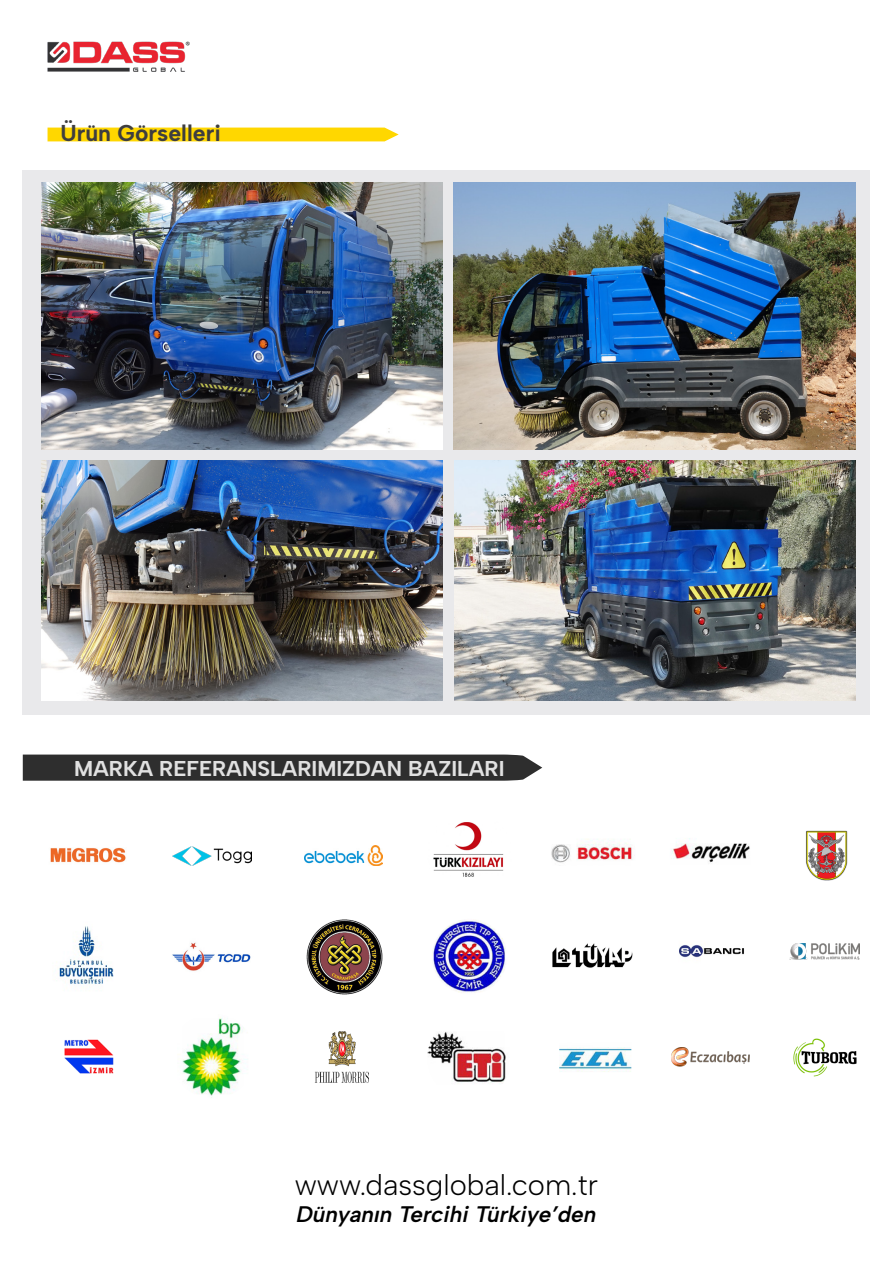
<style>
.page{position:relative;width:893px;height:1263px;background:#fff}
.page>*{position:absolute;margin:0;border:0;box-sizing:border-box;transform-origin:0 0}
.t1{font:300 29.25px "Albert Sans";color:#000}
.t2{font:700 22.95px "Albert Sans";color:#3e3e3f}
.t3{font:italic 600 22.5px "Albert Sans";color:#000}
.t4{font:700 21.45px "Albert Sans";color:#e1e1e1}
</style>
<div class="page">
<img style="left:47px;top:41px;width:143px;height:31px">
<svg style="left:23px;top:754px;width:519px;height:27px;background:#383838"></svg>
<img style="left:669px;top:811px;width:85px;height:84px;border-radius:42px">
<img style="left:551px;top:811px;width:84px;height:85px;border-radius:42px">
<img style="left:427px;top:1015px;width:85px;height:85px;border-radius:42px">
<img style="left:433px;top:822px;width:71px;height:55px">
<img style="left:46px;top:914px;width:84px;height:85px;border-radius:42px">
<img style="left:552px;top:943px;width:81px;height:25px">
<img style="left:793px;top:1038px;width:64px;height:39px">
<img style="left:171px;top:1014px;width:84px;height:84px;border-radius:42px">
<img style="left:432px;top:919px;width:75px;height:75px;border-radius:38px">
<img style="left:306px;top:919px;width:77px;height:76px">
<img style="left:671px;top:1047px;width:79px;height:20px">
<img style="left:173px;top:847px;width:78px;height:19px">
<img style="left:50px;top:847px;width:76px;height:16px">
<img style="left:172px;top:942px;width:79px;height:29px">
<img style="left:559px;top:1047px;width:72px;height:25px">
<img style="left:790px;top:944px;width:69px;height:16px">
<img style="left:806px;top:830px;width:42px;height:51px">
<img style="left:305px;top:845px;width:77px;height:20px">
<img style="left:64px;top:1039px;width:50px;height:35px">
<img style="left:679px;top:944px;width:65px;height:14px">
<img style="left:315px;top:1031px;width:54px;height:52px">
<div style="left:48px;top:128px;width:351px;height:13px;background:#ffd700"></div>
<div style="left:23px;top:170px;width:847px;height:545px;background:#e9e9eb"></div>
<img style="left:454px;top:460px;width:402px;height:240px">
<img style="left:42px;top:460px;width:401px;height:240px">
<svg style="left:65px;top:445px;width:791px;height:5px"></svg>
<div style="left:443px;top:170px;width:10px;height:545px;background:#e9e9eb"></div>
<img style="left:42px;top:182px;width:401px;height:267px">
<img style="left:454px;top:182px;width:402px;height:267px">
<p class="t2" style="left:60px;top:119px;width:162px">Ürün Görselleri</p>
<p class="t4" style="left:74px;top:755px;width:432px">MARKA REFERANSLARIMIZDAN BAZILARI</p>
<h1 class="t1" style="left:295px;top:1167px;width:305px">www.dassglobal.com.tr</h1>
<p class="t3" style="left:296px;top:1200px;width:302px">Dünyanın Tercihi Türkiye’den</p>
</div>
